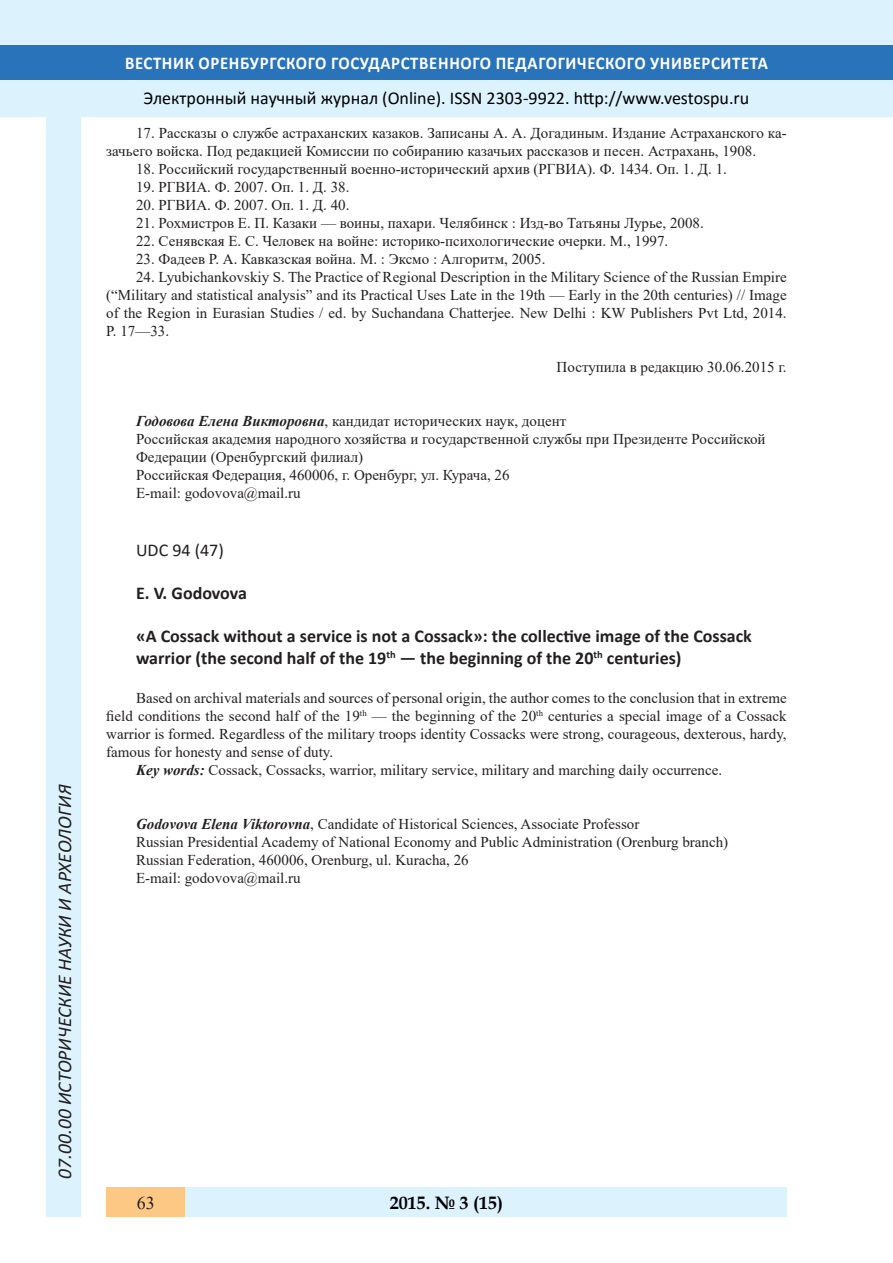
<style>
.page{position:relative;width:893px;height:1263px;background:#fff}
.page>*{position:absolute;margin:0;border:0;box-sizing:border-box;transform-origin:0 0}
.t1{font:italic 19.5px "Calibri";color:#231f20}
.Заголовок_2{font:700 18px/21.6px "Calibri";color:#231f20}
.t2{font:18px "Calibri";color:#000}
.t3{font:700 18px "Calibri";letter-spacing:.04em;color:#fff;scale:.93 1}
.t4{font:700 18px "Book Antiqua";color:#000}
.Заголовок_2-2{font:18px "Calibri";color:#231f20}
.t5{font:18px "Times New Roman";color:#231f20}
.литература{font:15px/18px "Times New Roman";color:#231f20;text-align:justify}
.s1{font-weight:700;font-style:italic}
</style>
<div class="page">
<div style="left:0;top:0;width:893px;height:116px;background:#dcf2fc"></div>
<div style="left:0;top:45px;width:893px;height:34px;background:#2873ba"></div>
<div style="left:47px;top:116px;width:34px;height:1101px;background:#dcf2fc"></div>
<div style="left:106px;top:1188px;width:681px;height:29px;background:#dcf2fc"></div>
<div style="left:106px;top:1188px;width:79px;height:29px;background:#fdc784"></div>
<h1 class="t1" style="left:51px;top:1179px;width:395px;rotate:-90deg">07.00.00 ИСТОРИЧЕСКИЕ НАУКИ И АРХЕОЛОГИЯ</h1>
<h1 class="t1" style="left:51px;top:1105px;width:206px;rotate:-90deg">БИОЛОГИЧЕСКИЕ НАУКИ</h1>
<h1 class="t1" style="left:51px;top:1169px;width:11px;rotate:-90deg">3</h1>
<p class="t3" style="left:125px;top:50px;width:693px">ВЕСТНИК ОРЕНБУРГСКОГО ГОСУДАРСТВЕННОГО ПЕДАГОГИЧЕСКОГО УНИВЕРСИТЕТА</p>
<p class="t2" style="left:144px;top:85px;width:607px">Электронный научный журнал (Online). ISSN 2303-9922. http://www.vestospu.ru</p>
<p class="t2" style="left:583px;top:85px;width:13px">t</p>
<p class="литература" style="left:106px;top:123px;width:682px;text-indent:30px">17. Рассказы о службе астраханских казаков. Записаны А. А. Догадиным. Издание Астраханского ка&shy;зачьего войска. Под редакцией Комиссии по собиранию казачьих рассказов и песен. Астрахань, 1908.</p>
<p class="литература" style="left:136px;top:159px;width:592px">18. Российский государственный военно-исторический архив (РГВИА). Ф. 1434. Оп. 1. Д. 1.</p>
<p class="литература" style="left:136px;top:177px;width:215px">19. РГВИА. Ф. 2007. Оп. 1. Д. 38.</p>
<p class="литература" style="left:136px;top:195px;width:215px">20. РГВИА. Ф. 2007. Оп. 1. Д. 40.</p>
<p class="литература" style="left:136px;top:213px;width:569px">21. Рохмистров Е. П. Казаки — воины, пахари. Челябинск : Изд-во Татьяны Лурье, 2008.</p>
<p class="литература" style="left:136px;top:231px;width:534px">22. Сенявская Е. С. Человек на войне: историко-психологические очерки. М., 1997.</p>
<p class="литература" style="left:136px;top:249px;width:411px">23. Фадеев Р. А. Кавказская война. М. : Эксмо : Алгоритм, 2005.</p>
<p class="литература" style="left:106px;top:267px;width:682px;text-indent:30px">24. Lyubichankovskiy S. The Practice of Regional Description in the Military Science of the Russian Empire (“Military and statistical analysis” and its Practical Uses Late in the 19th — Early in the 20th centuries) // Image of the Region in Eurasian Studies / ed. by Suchandana Chatterjee. New Delhi : KW Publishers Pvt Ltd, 2014.<br>P. 17—33.</p>
<p class="литература" style="left:557px;top:357px;width:232px">Поступила в редакцию 30.06.2015 г.</p>
<p class="литература" style="left:136px;top:411px;width:432px"><span class="s1">Годовова Елена Викторовна</span>, кандидат исторических наук, доцент</p>
<p class="литература" style="left:136px;top:429px;width:631px">Российская академия народного хозяйства и государственной службы при Президенте Российской</p>
<p class="литература" style="left:136px;top:447px;width:229px">Федерации (Оренбургский филиал)</p>
<p class="литература" style="left:136px;top:465px;width:375px">Российская Федерация, 460006, г. Оренбург, ул. Курача, 26</p>
<p class="литература" style="left:136px;top:483px;width:166px">E-mail: godovova@mail.ru</p>
<p class="Заголовок_2-2" style="left:136px;top:537px;width:89px">UDC 94 (47)</p>
<p class="Заголовок_2" style="left:136px;top:581px;width:113px">E. V. Godovova</p>
<p class="Заголовок_2" style="left:136px;top:625px;width:617px">«A Cossack without a service is not a Cossack»: the collective image of the Cossack warrior (the second half of the 19<sup>th</sup> — the beginning of the 20<sup>th</sup> centuries)</p>
<p class="литература" style="left:106px;top:689px;width:682px;text-indent:30px">Based on archival materials and sources of personal origin, the author comes to the conclusion that in extreme field conditions the second half of the 19<sup>th</sup> — the beginning of the 20<sup>th</sup> centuries a special image of a Cossack warrior is formed. Regardless of the military troops identity Cossacks were strong, courageous, dexterous, hardy, famous for honesty and sense of duty.</p>
<p class="литература" style="left:136px;top:761px;width:587px"><span class="s1">Key words:</span> Cossack, Cossacks, warrior, military service, military and marching daily occurrence.</p>
<p class="литература" style="left:136px;top:815px;width:505px"><span class="s1">Godovova Elena Viktorovna</span>, Candidate of Historical Sciences, Associate Professor</p>
<p class="литература" style="left:136px;top:833px;width:594px">Russian Presidential Academy of National Economy and Public Administration (Orenburg branch)</p>
<p class="литература" style="left:136px;top:851px;width:334px">Russian Federation, 460006, Orenburg, ul. Kuracha, 26</p>
<p class="литература" style="left:136px;top:869px;width:166px">E-mail: godovova@mail.ru</p>
<p class="t5" style="left:137px;top:1190px;width:19px">63</p>
<p class="t4" style="left:390px;top:1190px;width:115px">2015. № 3 (15)</p>
</div>
